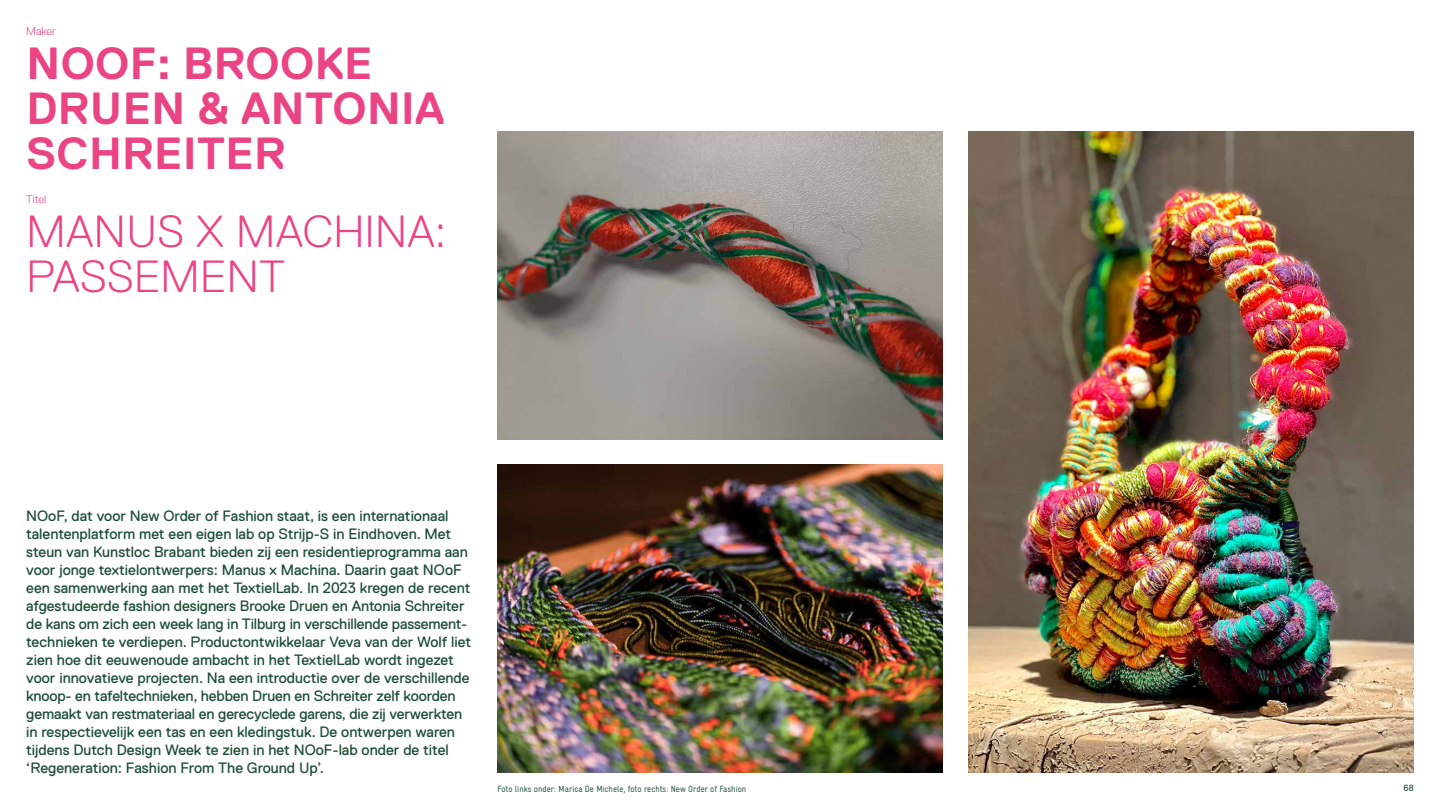
<style>
.page{position:relative;width:1440px;height:810px;background:#fff}
.page>*{position:absolute;margin:0;border:0;box-sizing:border-box;transform-origin:0 0}
.t1{font:700 45px/45px "Replica Std";letter-spacing:.01em;color:#eb4485}
.t2{font:300 45px/45px "Replica Std";letter-spacing:.01em;color:#eb4485}
.t3{font:15px/18px "Replica Std";color:#1d4d37}
.t4{font:300 11.25px "Replica Std";color:#eb4485}
.t5{font:condensed 9px "Gravur LL";color:#1d4d37}
.t6{font:9px "Replica Std";color:#1d4d37}
</style>
<div class="page">
<img style="left:497px;top:465px;width:445px;height:308px">
<img style="left:498px;top:131px;width:444px;height:308px">
<img style="left:969px;top:131px;width:445px;height:641px">
<p class="t4" style="left:26px;top:25px;width:31px">Maker</p>
<h1 class="t1" style="left:26px;top:41px;width:420px">NOOF: BROOKE<br>DRUEN &amp; ANTONIA<br>SCHREITER</h1>
<p class="t4" style="left:26px;top:193px;width:22px">Titel</p>
<h1 class="t2" style="left:26px;top:209px;width:421px">MANUS X MACHINA:<br>PASSEMENT</h1>
<p class="t3" style="left:26px;top:506px;width:446px">NOoF, dat voor New Order of Fashion staat, is een internationaal talentenplatform met een eigen lab op Strijp-S in Eindhoven. Met steun van Kunstloc Brabant bieden zij een residentieprogramma aan voor jonge textielontwerpers: Manus x Machina. Daarin gaat NOoF een samenwerking aan met het TextielLab. In 2023 kregen de recent afgestudeerde fashion designers Brooke Druen en Antonia Schreiter de kans om zich een week lang in Tilburg in verschillende passement&shy;technieken te verdiepen. Productontwikkelaar Veva van der Wolf liet zien hoe dit eeuwenoude ambacht in het TextielLab wordt ingezet voor innovatieve projecten. Na een introductie over de verschillende knoop- en tafeltechnieken, hebben Druen en Schreiter zelf koorden gemaakt van restmateriaal en gerecyclede garens, die zij verwerkten in respectievelijk een tas en een kledingstuk. De ontwerpen waren tijdens Dutch Design Week te zien in het NOoF-lab onder de titel ‘Regeneration: Fashion From The Ground Up’.</p>
<p class="t5" style="left:497px;top:783px;width:250px">Foto links onder: Marica De Michele, foto rechts: New Order of Fashion</p>
<p class="t6" style="left:1404px;top:783px;width:12px">68</p>
</div>
